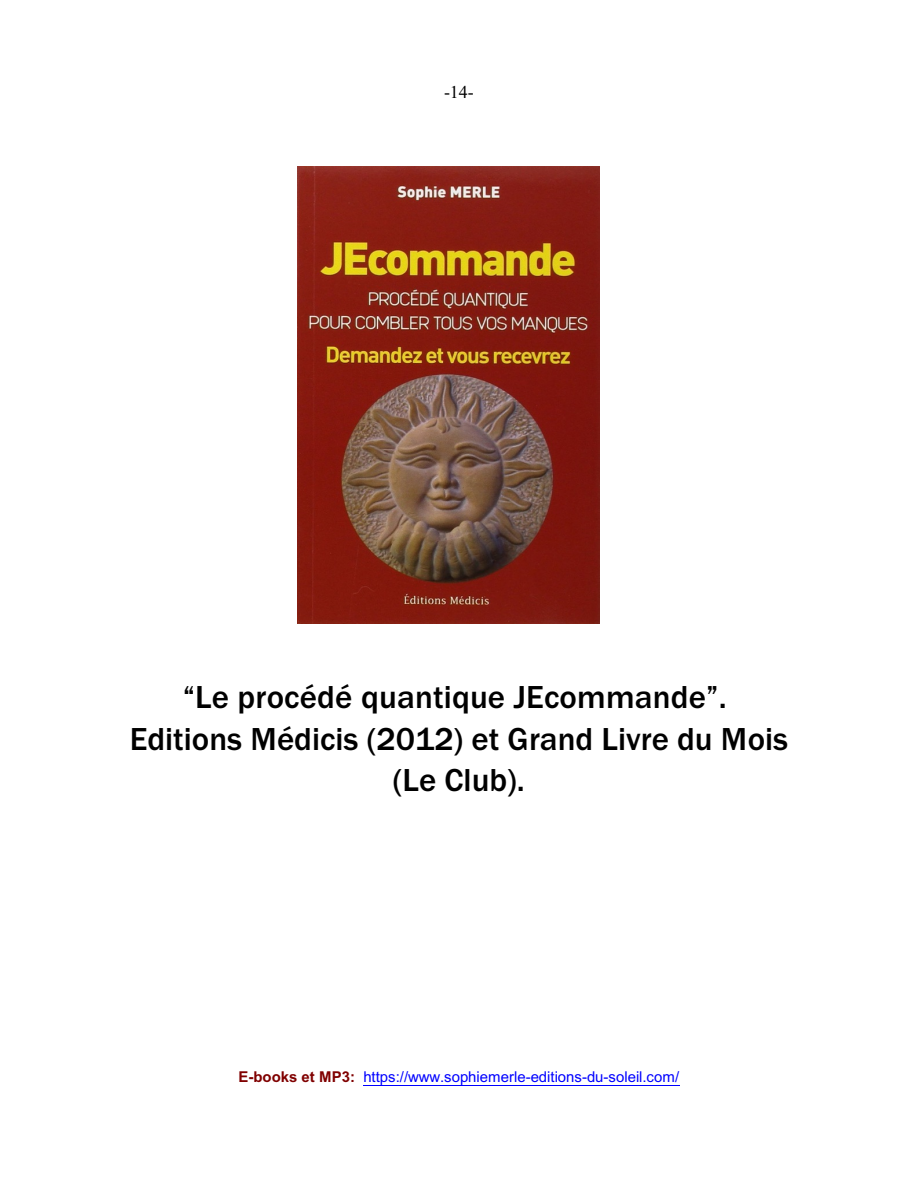
<style>
.page{position:relative;width:918px;height:1188px;background:#fff}
.page>*{position:absolute;margin:0;border:0;box-sizing:border-box;transform-origin:0 0}
.t1{font:500 33px/41.4px "Franklin Gothic";color:#000;text-align:center}
.t2{font:18px "Times New Roman";color:#000}
.t3{font:15px "Arial";color:#00f}
.s1{font-weight:700;color:#800000}
</style>
<div class="page">
<img style="left:297px;top:167px;width:302px;height:456px">
<hr style="left:363px;top:1085px;width:317px;height:1px;background:#00f">
<p class="t2" style="left:444px;top:85px;width:31px">-14-</p>
<p class="t1" style="left:130px;top:679px;width:660px">“Le procédé quantique JEcommande”.<br>Editions Médicis (2012) et Grand Livre du Mois (Le Club).</p>
<p class="t3" style="left:238px;top:1071px;width:442px"><span class="s1">E-books et MP3:</span> https://www.sophiemerle-editions-du-soleil.com/</p>
</div>
